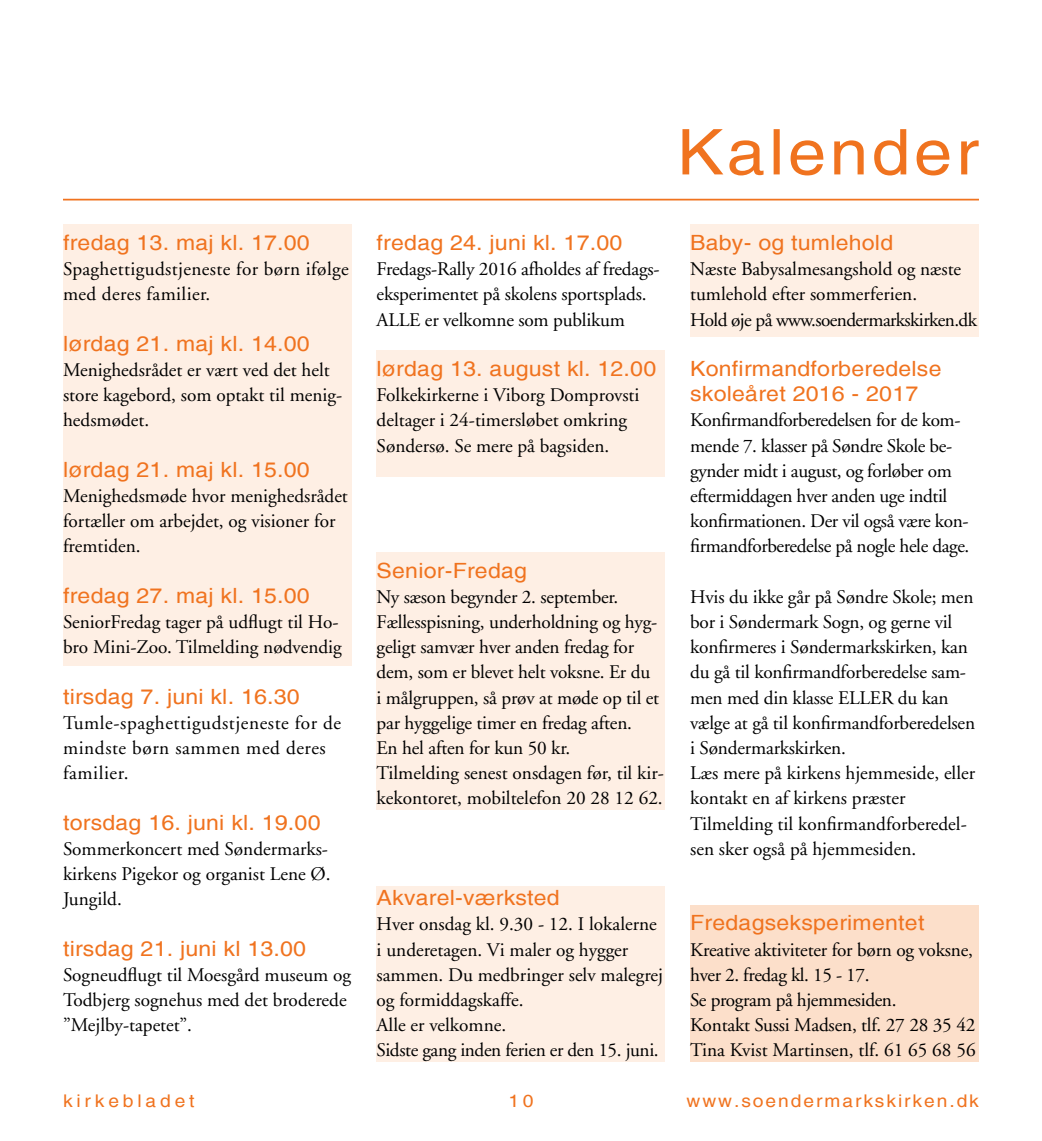
<style>
.page{position:relative;width:1042px;height:1141px;background:#fff}
.page>*{position:absolute;margin:0;border:0;box-sizing:border-box;transform-origin:0 0}
.t1{font:63px "Helvetica";letter-spacing:.05em;color:#f0731f;scale:1.1 1}
.t2{font:21px/25.2px "Helvetica";letter-spacing:.01em;color:#f0731f;scale:1.1 1}
.t3{font:19.25px/25.2px "Adobe Garamond";letter-spacing:-.005em;color:#000}
.t4{font:19.25px/25.2px "Adobe Garamond";letter-spacing:.03em;color:#000}
.t5{font:19.25px/25.2px "Adobe Garamond";letter-spacing:.02em;color:#000}
.t6{font:17.5px "Helvetica";letter-spacing:.1em;color:#f0731f;scale:1.1 1}
.t7{font:17.5px "Helvetica";letter-spacing:.2em;color:#f0731f;scale:1.1 1}
</style>
<div class="page">
<hr style="left:63px;top:199px;width:916px;height:1px;background:#f0731f">
<div style="left:690px;top:225px;width:289px;height:112px;background:#feefe4"></div>
<div style="left:63px;top:225px;width:289px;height:441px;background:#feefe4"></div>
<div style="left:377px;top:351px;width:288px;height:126px;background:#feefe4"></div>
<div style="left:377px;top:886px;width:288px;height:176px;background:#feefe4"></div>
<div style="left:690px;top:905px;width:289px;height:157px;background:#fcdfca"></div>
<div style="left:377px;top:552px;width:288px;height:258px;background:#feefe4"></div>
<p class="t2" style="left:63px;top:230px;width:226px">fredag 13. maj kl. 17.00</p>
<p class="t5" style="left:63px;top:257px;width:287px">Spaghettigudstjeneste for børn ifølge med deres familier.</p>
<p class="t2" style="left:63px;top:331px;width:226px">lørdag 21. maj kl. 14.00</p>
<p class="t3" style="left:63px;top:358px;width:281px">Menighedsrådet er vært ved det helt store kagebord, som optakt til menig&shy;hedsmødet.</p>
<p class="t2" style="left:63px;top:457px;width:226px">lørdag 21. maj kl. 15.00</p>
<p class="t3" style="left:63px;top:484px;width:286px">Menighedsmøde hvor menighedsrådet fortæller om arbejdet, og visioner for fremtiden.</p>
<p class="t2" style="left:63px;top:583px;width:226px">fredag 27. maj kl. 15.00</p>
<p class="t3" style="left:63px;top:610px;width:280px">SeniorFredag tager på udflugt til Ho&shy;bro Mini-Zoo. Tilmelding nødvendig</p>
<p class="t2" style="left:63px;top:684px;width:217px">tirsdag 7. juni kl. 16.30</p>
<p class="t4" style="left:63px;top:711px;width:280px">Tumle-spaghettigudstjeneste for de mindste børn sammen med deres familier.</p>
<p class="t2" style="left:63px;top:810px;width:236px">torsdag 16. juni kl. 19.00</p>
<p class="t3" style="left:63px;top:837px;width:269px">Sommerkoncert med Søndermarks&shy;kirkens Pigekor og organist Lene Ø.<br>Jungild.</p>
<p class="t2" style="left:63px;top:936px;width:222px">tirsdag 21. juni kl 13.00</p>
<p class="t3" style="left:63px;top:963px;width:290px">Sogneudflugt til Moesgård museum og<br>Todbjerg sognehus med det broderede ”Mejlby-tapetet”.</p>
<h1 class="t1" style="left:677px;top:116px;width:276px">Kalender</h1>
<p class="t2" style="left:377px;top:230px;width:225px">fredag 24. juni kl. 17.00</p>
<p class="t3" style="left:377px;top:257px;width:284px">Fredags-Rally 2016 afholdes af fredags&shy;eksperimentet på skolens sportsplads.<br>ALLE er velkomne som publikum</p>
<p class="t2" style="left:377px;top:356px;width:256px">lørdag 13. august kl. 12.00</p>
<p class="t3" style="left:377px;top:383px;width:264px">Folkekirkerne i Viborg Domprovsti deltager i 24-timersløbet omkring<br>Søndersø. Se mere på bagsiden.</p>
<p class="t2" style="left:377px;top:558px;width:138px">Senior-Fredag</p>
<p class="t3" style="left:377px;top:585px;width:289px">Ny sæson begynder 2. september.<br>Fællesspisning, underholdning og hyg&shy;geligt samvær hver anden fredag for dem, som er blevet helt voksne. Er du<br>i målgruppen, så prøv at møde op til et par hyggelige timer en fredag aften.<br>En hel aften for kun 50 kr.<br>Tilmelding senest onsdagen før, til kir&shy;kekontoret, mobiltelefon 20 28 12 62.</p>
<p class="t2" style="left:690px;top:230px;width:186px">Baby- og tumlehold</p>
<p class="t3" style="left:690px;top:257px;width:288px">Næste Babysalmesangshold og næste tumlehold efter sommerferien.<br>Hold øje på www.soendermarkskirken.dk</p>
<p class="t2" style="left:690px;top:356px;width:230px">Konfirmandforberedelse skoleåret 2016 - 2017</p>
<p class="t3" style="left:690px;top:408px;width:281px">Konfirmandforberedelsen for de kom&shy;mende 7. klasser på Søndre Skole be&shy;gynder midt i august, og forløber om eftermiddagen hver anden uge indtil konfirmationen. Der vil også være kon&shy;firmandforberedelse på nogle hele dage.</p>
<p class="t3" style="left:690px;top:585px;width:286px">Hvis du ikke går på Søndre Skole; men bor i Søndermark Sogn, og gerne vil konfirmeres i Søndermarkskirken, kan du gå til konfirmandforberedelse sam&shy;men med din klasse ELLER du kan vælge at gå til konfirmandforberedelsen i Søndermarkskirken.<br>Læs mere på kirkens hjemmeside, eller kontakt en af kirkens præster Tilmelding til konfirmandforberedel&shy;sen sker også på hjemmesiden.</p>
<p class="t2" style="left:377px;top:885px;width:168px">Akvarel-værksted</p>
<p class="t3" style="left:377px;top:912px;width:288px">Hver onsdag kl. 9.30 - 12. I lokalerne i underetagen. Vi maler og hygger sammen. Du medbringer selv malegrej og formiddagskaffe.<br>Alle er velkomne.<br>Sidste gang inden ferien er den 15. juni.</p>
<p class="t2" style="left:690px;top:911px;width:214px">Fredagseksperimentet</p>
<p class="t3" style="left:690px;top:937px;width:287px">Kreative aktiviteter for børn og voksne, hver 2. fredag kl. 15 - 17.<br>Se program på hjemmesiden.<br>Kontakt Sussi Madsen, tlf. 27 28 35 42<br>Tina Kvist Martinsen, tlf. 61 65 68 56</p>
<p class="t7" style="left:63px;top:1090px;width:121px">kirkebladet</p>
<p class="t6" style="left:508px;top:1090px;width:24px">10</p>
<p class="t6" style="left:686px;top:1090px;width:267px">www.soendermarkskirken.dk</p>
</div>
